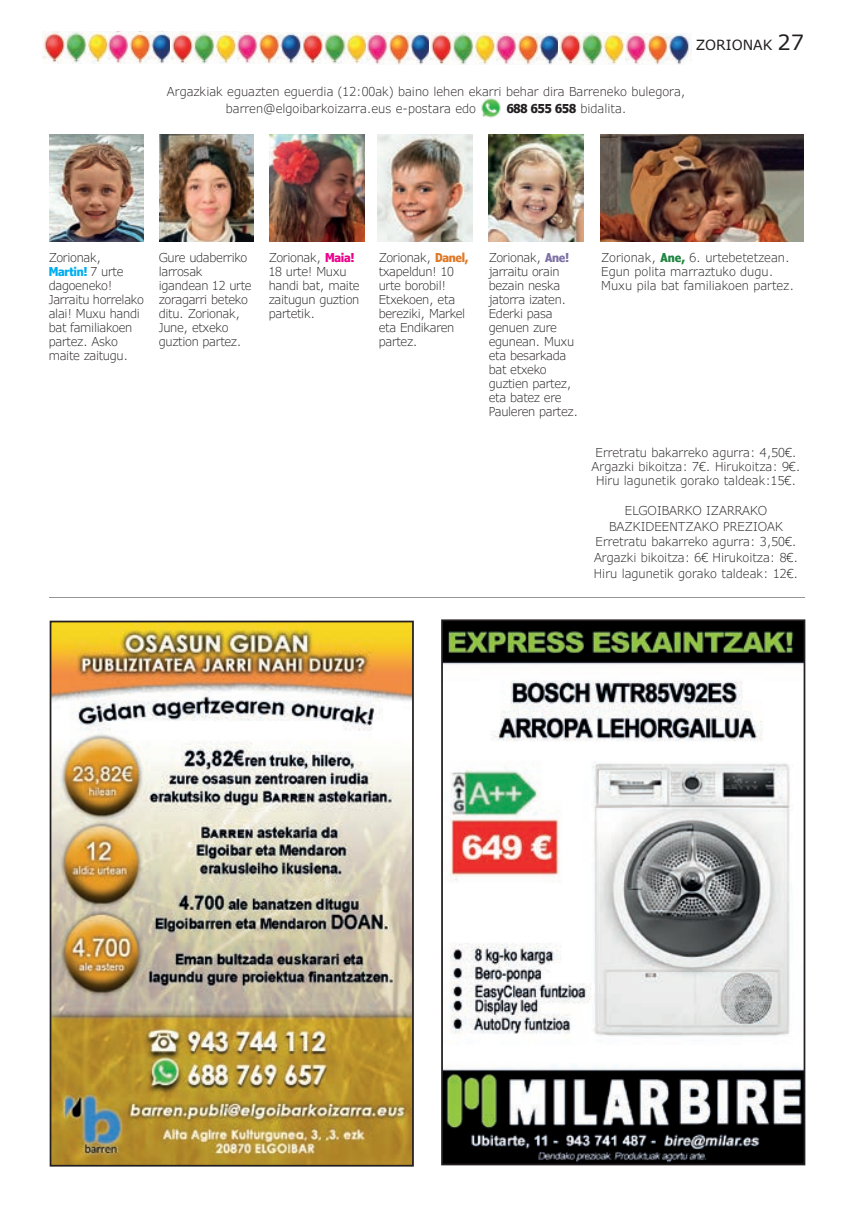
<style>
.page{position:relative;width:854px;height:1216px;background:#fff}
.page>*{position:absolute;margin:0;border:0;box-sizing:border-box;transform-origin:0 0}
.t1{font:14px "Verdana Pro";color:#231f20}
.t2{font:300 12.25px/14px "Verdana Pro";letter-spacing:-.025em;color:#231f20}
.t3{font:300 12.25px/14px "Verdana Pro";color:#231f20}
.t4{font:700 condensed 12.25px "Verdana Pro";letter-spacing:-.01em;color:#231f20}
.s1{font-size:21px}
.s2{font-weight:300;font-stretch:normal}
.s3{font-weight:700;font-stretch:condensed;color:#00aeef}
.s4{font-weight:700;font-stretch:condensed;color:#ed028c}
.s5{font-weight:700;font-stretch:condensed;color:#df7927}
.s6{font-weight:700;font-stretch:condensed;color:#7f72a6}
.s7{font-weight:700;font-stretch:condensed;color:#1e8540}
</style>
<div class="page">
<img style="left:481px;top:98px;width:19px;height:20px">
<img style="left:43px;top:31px;width:65px;height:32px">
<img style="left:108px;top:32px;width:62px;height:32px">
<img style="left:171px;top:32px;width:196px;height:32px">
<img style="left:367px;top:33px;width:62px;height:31px">
<img style="left:429px;top:33px;width:129px;height:32px">
<img style="left:558px;top:33px;width:133px;height:32px">
<img style="left:49px;top:134px;width:94px;height:107px">
<img style="left:159px;top:134px;width:94px;height:107px">
<img style="left:600px;top:135px;width:203px;height:107px">
<img style="left:270px;top:134px;width:94px;height:107px">
<img style="left:378px;top:134px;width:94px;height:107px">
<img style="left:444px;top:622px;width:358px;height:540px">
<div style="left:441px;top:619px;width:364px;height:546px;border:2px solid #231f20"></div>
<img style="left:53px;top:623px;width:357px;height:540px">
<div style="left:50px;top:620px;width:363px;height:546px;border:2px solid #231f20"></div>
<hr style="left:50px;top:597px;width:754px;height:1px;background:#939598">
<img style="left:488px;top:134px;width:95px;height:107px">
<p class="t1" style="left:695px;top:36px;width:110px">ZORIONAK <span class="s1">27</span></p>
<p class="t3" style="left:226px;top:83px;width:461px;line-height:17.5px;text-indent:-59px">Argazkiak eguazten eguerdia (12:00ak) baino lehen ekarri behar dira Barreneko bulegora, barren@elgoibarkoizarra.eus e-postara edo</p>
<p class="t4" style="left:506px;top:100px;width:121px">688 655 658 <span class="s2">bidalita.</span></p>
<p class="t2" style="left:49px;top:250px;width:97px">Zorionak,<br><span class="s3">Martin!</span> 7 urte dagoeneko!<br>Jarraitu horrelako alai! Muxu handi bat familiakoen partez. Asko maite zaitugu.</p>
<p class="t2" style="left:159px;top:250px;width:94px">Gure udaberriko larrosak igandean 12 urte zoragarri beteko ditu. Zorionak,<br>June, etxeko guztion partez.</p>
<p class="t2" style="left:269px;top:250px;width:92px">Zorionak, <span class="s4">Maia!<br></span>18 urte! Muxu handi bat, maite zaitugun guztion partetik.</p>
<p class="t2" style="left:378px;top:250px;width:91px">Zorionak, <span class="s5">Danel, </span>txapeldun! 10 urte borobil!<br>Etxekoen, eta bereziki, Markel eta Endikaren partez.</p>
<p class="t2" style="left:488px;top:250px;width:91px">Zorionak, <span class="s6">Ane! </span>jarraitu orain bezain neska jatorra izaten.<br>Ederki pasa genuen zure egunean. Muxu eta besarkada bat etxeko guztien partez, eta batez ere<br>Pauleren partez.</p>
<p class="t3" style="left:601px;top:251px;width:194px">Zorionak, <span class="s7">Ane,</span> 6. urtebetetzean.<br>Egun polita marraztuko dugu.<br>Muxu pila bat familiakoen partez.</p>
<p class="t3" style="left:591px;top:446px;width:210px;text-align:center">Erretratu bakarreko agurra: 4,50€.<br>Argazki bikoitza: 7€. Hirukoitza: 9€.<br>Hiru lagunetik gorako taldeak:15€.</p>
<p class="t3" style="left:593px;top:502px;width:206px;line-height:15.8px;text-align:center">ELGOIBARKO IZARRAKO<br>BAZKIDEENTZAKO PREZIOAK<br>Erretratu bakarreko agurra: 3,50€.<br>Argazki bikoitza: 6€ Hirukoitza: 8€.<br>Hiru lagunetik gorako taldeak: 12€.</p>
</div>
